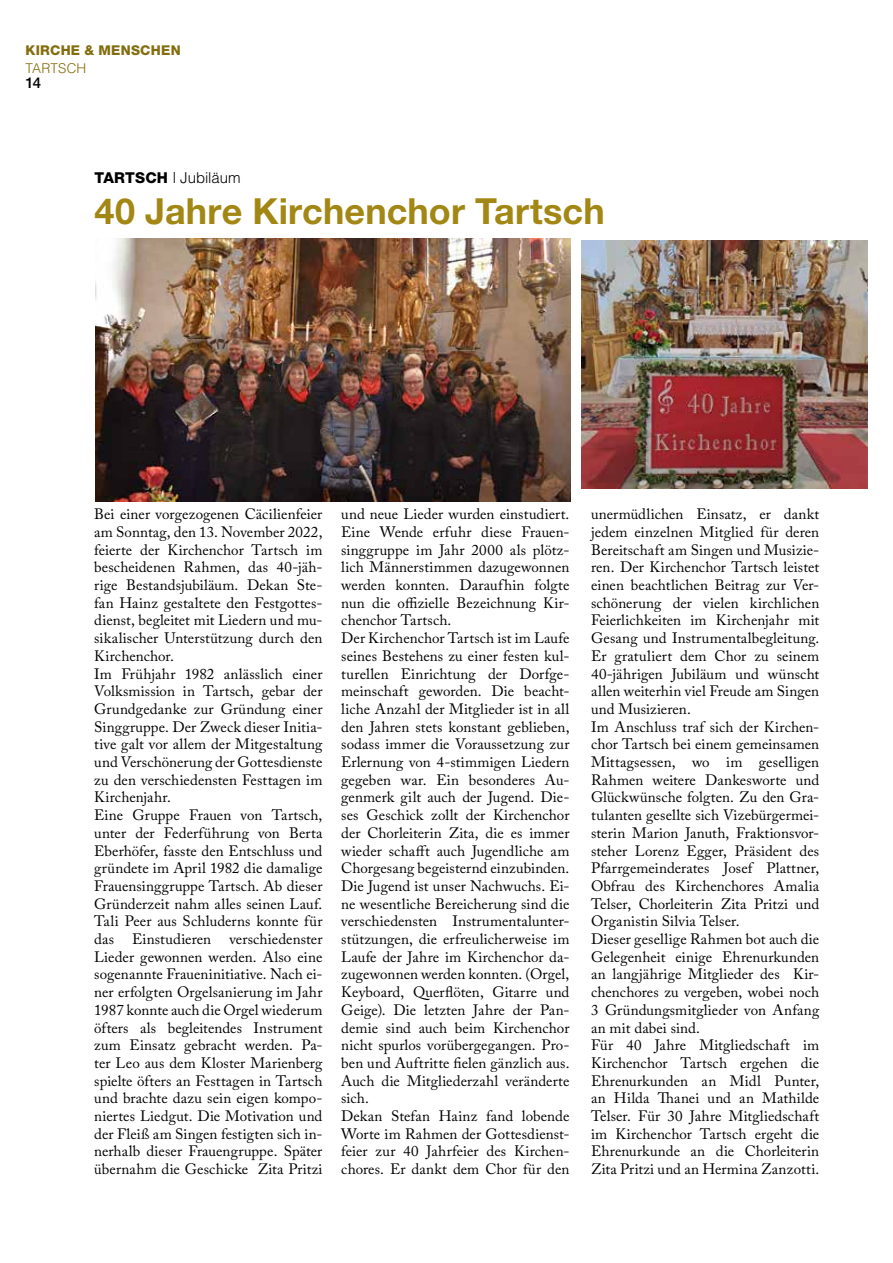
<style>
.page{position:relative;width:893px;height:1263px;background:#fff}
.page>*{position:absolute;margin:0;border:0;box-sizing:border-box;transform-origin:0 0}
.t1{font:700 36px "Helvetica Neue";letter-spacing:.005em;color:#a38714}
.t2{font:15px/17.7px "Adobe Caslon Pro";letter-spacing:.005em;color:#000}
.t3{font:300 15px "Helvetica";letter-spacing:-.005em;color:#000}
.t4{font:500 15px "Helvetica Neue";color:#000}
.t5{font:800 13.5px "Helvetica Neue";letter-spacing:.02em;color:#846d0f}
.t6{font:300 13.5px "Helvetica";letter-spacing:.01em;color:#846d0f}
.s1{font-family:"Helvetica Neue";font-weight:800}
</style>
<div class="page">
<img style="left:582px;top:240px;width:285px;height:249px">
<img style="left:95px;top:238px;width:475px;height:264px">
<p class="t5" style="left:26px;top:42px;width:157px">KIRCHE &amp; MENSCHEN</p>
<p class="t6" style="left:26px;top:59px;width:62px">TARTSCH</p>
<p class="t4" style="left:26px;top:74px;width:17px">14</p>
<p class="t3" style="left:95px;top:168px;width:147px"><span class="s1">TARTSCH</span> | Jubiläum</p>
<h1 class="t1" style="left:95px;top:189px;width:512px">40 Jahre Kirchenchor Tartsch</h1>
<p class="t2" style="left:94px;top:505px;width:230px">Bei einer vorgezogenen Cäcilienfeier am Sonntag, den 13. November 2022, feierte der Kirchenchor Tartsch im bescheidenen Rahmen, das 40-jäh&shy;rige Bestandsjubiläum. Dekan Ste&shy;fan Hainz gestaltete den Festgottes&shy;dienst, begleitet mit Liedern und mu&shy;sikalischer Unterstützung durch den Kirchenchor.<br>Im Frühjahr 1982 anlässlich einer Volksmission in Tartsch, gebar der Grundgedanke zur Gründung einer Singgruppe. Der Zweck dieser Initia&shy;tive galt vor allem der Mitgestaltung und Verschönerung der Gottesdienste zu den verschiedensten Festtagen im Kirchenjahr.<br>Eine Gruppe Frauen von Tartsch, unter der Federführung von Berta Eberhöfer, fasste den Entschluss und gründete im April 1982 die damalige Frauensinggruppe Tartsch. Ab dieser Gründerzeit nahm alles seinen Lauf.<br>Tali Peer aus Schluderns konnte für das Einstudieren verschiedenster Lieder gewonnen werden. Also eine sogenannte Fraueninitiative. Nach ei&shy;ner erfolgten Orgelsanierung im Jahr 1987 konnte auch die Orgel wiederum öfters als begleitendes Instrument zum Einsatz gebracht werden. Pa&shy;ter Leo aus dem Kloster Marienberg spielte öfters an Festtagen in Tartsch und brachte dazu sein eigen kompo&shy;niertes Liedgut. Die Motivation und der Fleiß am Singen festigten sich in&shy;nerhalb dieser Frauengruppe. Später übernahm die Geschicke Zita Pritzi</p>
<p class="t2" style="left:341px;top:505px;width:230px">und neue Lieder wurden einstudiert.<br>Eine Wende erfuhr diese Frauen&shy;singgruppe im Jahr 2000 als plötz&shy;lich Männerstimmen dazugewonnen werden konnten. Daraufhin folgte nun die offizielle Bezeichnung Kir&shy;chenchor Tartsch.<br>Der Kirchenchor Tartsch ist im Laufe seines Bestehens zu einer festen kul&shy;turellen Einrichtung der Dorfge&shy;meinschaft geworden. Die beacht&shy;liche Anzahl der Mitglieder ist in all den Jahren stets konstant geblieben, sodass immer die Voraussetzung zur Erlernung von 4-stimmigen Liedern gegeben war. Ein besonderes Au&shy;genmerk gilt auch der Jugend. Die&shy;ses Geschick zollt der Kirchenchor der Chorleiterin Zita, die es immer wieder schafft auch Jugendliche am Chorgesang begeisternd einzubinden.<br>Die Jugend ist unser Nachwuchs. Ei&shy;ne wesentliche Bereicherung sind die verschiedensten Instrumentalunter&shy;stützungen, die erfreulicherweise im Laufe der Jahre im Kirchenchor da&shy;zugewonnen werden konnten. (Orgel, Keyboard, Querflöten, Gitarre und Geige). Die letzten Jahre der Pan&shy;demie sind auch beim Kirchenchor nicht spurlos vorübergegangen. Pro&shy;ben und Auftritte fielen gänzlich aus.<br>Auch die Mitgliederzahl veränderte sich.<br>Dekan Stefan Hainz fand lobende Worte im Rahmen der Gottesdienst&shy;feier zur 40 Jahrfeier des Kirchen&shy;chores. Er dankt dem Chor für den</p>
<p class="t2" style="left:591px;top:505px;width:230px">unermüdlichen Einsatz, er dankt jedem einzelnen Mitglied für deren Bereitschaft am Singen und Musizie&shy;ren. Der Kirchenchor Tartsch leistet einen beachtlichen Beitrag zur Ver&shy;schönerung der vielen kirchlichen Feierlichkeiten im Kirchenjahr mit Gesang und Instrumentalbegleitung.<br>Er gratuliert dem Chor zu seinem 40-jährigen Jubiläum und wünscht allen weiterhin viel Freude am Singen und Musizieren.<br>Im Anschluss traf sich der Kirchen&shy;chor Tartsch bei einem gemeinsamen Mittagsessen, wo im geselligen Rahmen weitere Dankesworte und Glückwünsche folgten. Zu den Gra&shy;tulanten gesellte sich Vizebürgermei&shy;sterin Marion Januth, Fraktionsvor&shy;steher Lorenz Egger, Präsident des Pfarrgemeinderates Josef Plattner, Obfrau des Kirchenchores Amalia Telser, Chorleiterin Zita Pritzi und Organistin Silvia Telser.<br>Dieser gesellige Rahmen bot auch die Gelegenheit einige Ehrenurkunden an langjährige Mitglieder des Kir&shy;chenchores zu vergeben, wobei noch 3 Gründungsmitglieder von Anfang an mit dabei sind.<br>Für 40 Jahre Mitgliedschaft im Kirchenchor Tartsch ergehen die Ehrenurkunden an Midl Punter, an Hilda Thanei und an Mathilde Telser. Für 30 Jahre Mitgliedschaft im Kirchenchor Tartsch ergeht die Ehrenurkunde an die Chorleiterin Zita Pritzi und an Hermina Zanzotti.</p>
</div>
